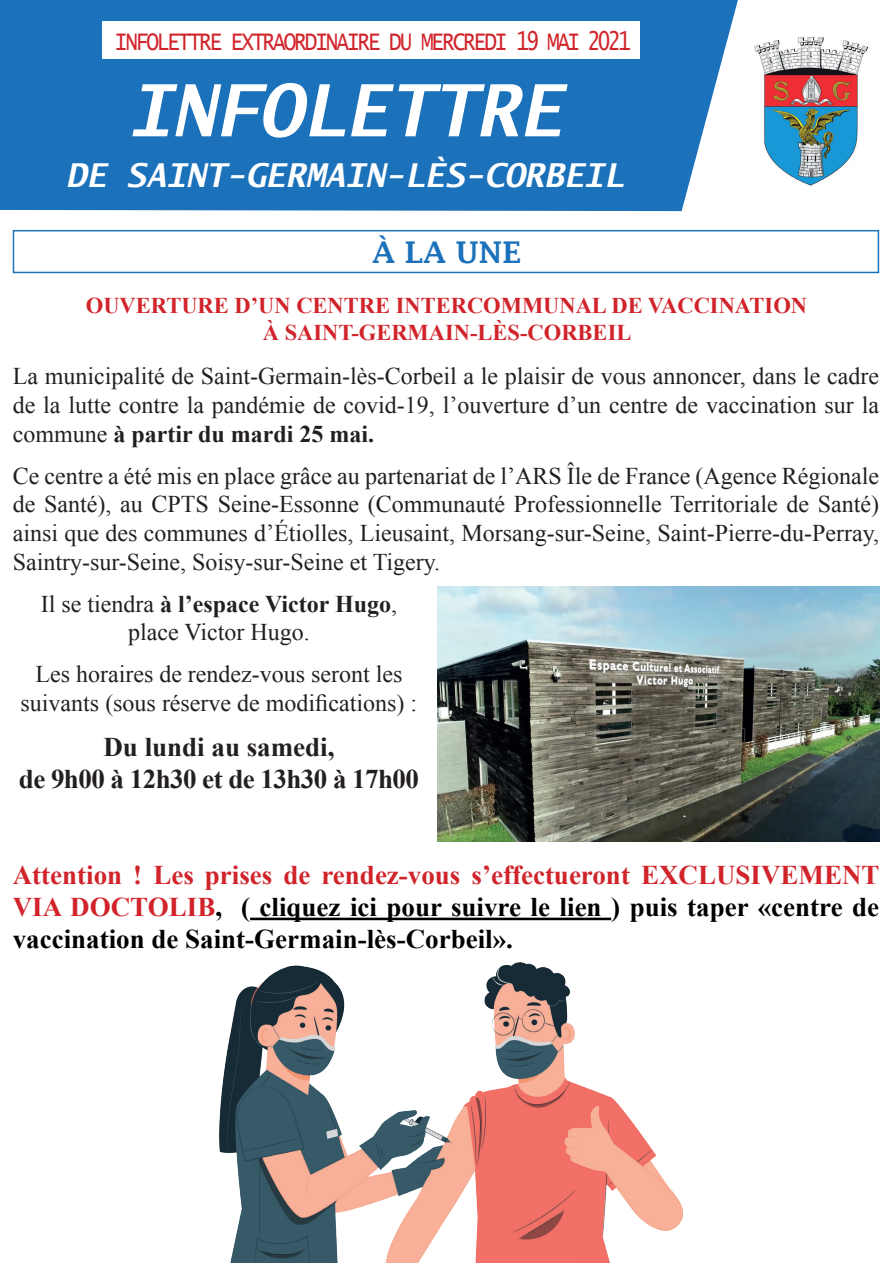
<style>
.page{position:relative;width:893px;height:1263px;background:#fff}
.page>*{position:absolute;margin:0;border:0;box-sizing:border-box;transform-origin:0 0}
.t1{font:italic 700 72px "Lucida Sans Typewriter";color:#fff}
.t2{font:italic 700 33px "Lucida Sans Typewriter";color:#fff}
.t3{font:600 30px "Lucida Fax";color:#1b71ba}
.t4{font:700 27px/32.4px "Times New Roman";color:#000;text-align:justify}
.t5{font:700 27px/32.4px "Times New Roman";letter-spacing:-.02em;color:#231f20;text-align:center}
.t6{font:26.25px "Lucida Console";letter-spacing:-.1em;color:#d1232a;scale:.8 1}
.t7{font:24px/28.8px "Times New Roman";color:#231f20;text-align:justify}
.t8{font:700 22.5px/27px "Times New Roman";color:#d1232a;text-align:center}
.s1{font-weight:700}
.s2{color:#d1232a}
</style>
<div class="page">
<div style="left:0;top:0;width:738px;height:211px;background:#1b71ba"></div>
<div style="left:102px;top:21px;width:538px;height:37px;background:#fff"></div>
<img style="left:754px;top:37px;width:115px;height:149px">
<div style="left:13px;top:230px;width:866px;height:43px;border:2px solid #1b71ba"></div>
<hr style="left:250px;top:918px;width:361px;height:2px;background:#000">
<img style="left:219px;top:962px;width:464px;height:301px">
<img style="left:438px;top:587px;width:441px;height:254px">
<p class="t6" style="left:115px;top:29px;width:647px">INFOLETTRE EXTRAORDINAIRE DU MERCREDI 19 MAI 2021</p>
<h1 class="t1" style="left:128px;top:69px;width:436px">INFOLETTRE</h1>
<h2 class="t2" style="left:67px;top:157px;width:559px">DE SAINT-GERMAIN-LÈS-CORBEIL</h2>
<p class="t3" style="left:372px;top:236px;width:150px">À LA UNE</p>
<p class="t8" style="left:86px;top:291px;width:723px">OUVERTURE D’UN CENTRE INTERCOMMUNAL DE VACCINATION<br>À SAINT-GERMAIN-LÈS-CORBEIL</p>
<p class="t7" style="left:13px;top:362px;width:868px">La municipalité de Saint-Germain-lès-Corbeil a le plaisir de vous annoncer, dans le cadre de la lutte contre la pandémie de covid-19, l’ouverture d’un centre de vaccination sur la commune <span class="s1">à partir du mardi 25 mai.</span></p>
<p class="t7" style="left:13px;top:461px;width:868px">Ce centre a été mis en place grâce au partenariat de l’ARS Île de France (Agence Régionale de Santé), au CPTS Seine-Essonne (Communauté Professionnelle Territoriale de Santé) ainsi que des communes d’Étiolles, Lieusaint, Morsang-sur-Seine, Saint-Pierre-du-Perray, Saintry-sur-Seine, Soisy-sur-Seine et Tigery.</p>
<p class="t7" style="left:41px;top:589px;width:358px;text-align:center">Il se tiendra <span class="s1">à l’espace Victor Hugo</span>, place Victor Hugo.</p>
<p class="t7" style="left:21px;top:659px;width:398px;text-align:center">Les horaires de rendez-vous seront les suivants (sous réserve de modifications) :</p>
<p class="t5" style="left:19px;top:730px;width:402px">Du lundi au samedi,<br>de 9h00 à 12h30 et de 13h30 à 17h00</p>
<p class="t4" style="left:13px;top:858px;width:868px"><span class="s2">Attention ! Les prises de rendez-vous s’effectueront EXCLUSIVEMENT VIA DOCTOLIB</span>, ( cliquez ici pour suivre le lien ) puis taper «centre de vaccination de Saint-Germain-lès-Corbeil».</p>
</div>
